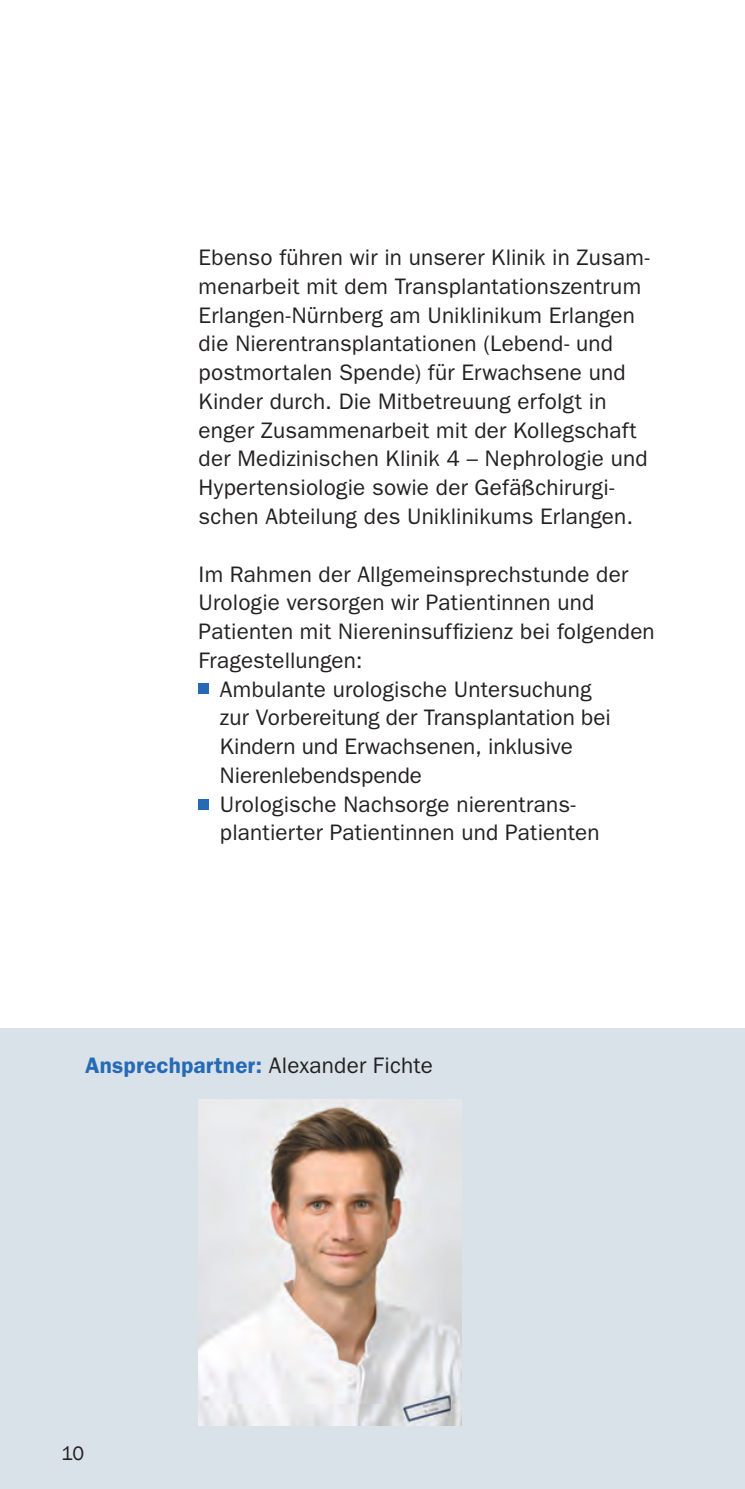
<style>
.page{position:relative;width:745px;height:1489px;background:#fff}
.page>*{position:absolute;margin:0;border:0;box-sizing:border-box;transform-origin:0 0}
.t1{font:22.5px/28.8px "Franklin Gothic LT";letter-spacing:.005em;color:#232021}
.t2{font:600 22.5px "Franklin Gothic LT";letter-spacing:.01em;color:#266ab6}
.t3{font:20px "Franklin Gothic";color:#232021}
.s1{font-weight:400;color:#232021}
</style>
<div class="page">
<div style="left:0;top:1028px;width:744px;height:460px;background:#d8e2e8"></div>
<img style="left:198px;top:1099px;width:263px;height:325px">
<div style="left:198px;top:684px;width:11px;height:10px;background:#266ab6"></div>
<div style="left:198px;top:799px;width:11px;height:10px;background:#266ab6"></div>
<p class="t1" style="left:198px;top:243px;width:452px">Ebenso führen wir in unserer Klinik in Zusam&shy;menarbeit mit dem Transplantationszentrum Erlangen-Nürnberg am Uniklinikum Erlangen die Nierentransplantationen (Lebend- und postmortalen Spende) für Erwachsene und Kinder durch. Die Mitbetreuung erfolgt in enger Zusammenarbeit mit der Kollegschaft der Medizinischen Klinik 4 – Nephrologie und Hypertensiologie sowie der Gefäßchirurgi&shy;schen Abteilung des Uniklinikums Erlangen.</p>
<p class="t1" style="left:198px;top:559px;width:431px">Im Rahmen der Allgemeinsprechstunde der</p>
<p class="t1" style="left:198px;top:588px;width:397px">Urologie versorgen wir Patientinnen und</p>
<p class="t1" style="left:198px;top:617px;width:457px">Patienten mit Niereninsuffizienz bei folgenden</p>
<p class="t1" style="left:198px;top:646px;width:165px">Fragestellungen:</p>
<p class="t1" style="left:220px;top:674px;width:373px">Ambulante urologische Untersuchung</p>
<p class="t1" style="left:220px;top:703px;width:392px">zur Vorbereitung der Transplantation bei</p>
<p class="t1" style="left:220px;top:732px;width:354px">Kindern und Erwachsenen, inklusive</p>
<p class="t1" style="left:220px;top:761px;width:203px">Nierenlebendspende</p>
<p class="t1" style="left:220px;top:789px;width:357px">Urologische Nachsorge nierentrans-</p>
<p class="t1" style="left:220px;top:818px;width:381px">plantierter Patientinnen und Patienten</p>
<p class="t2" style="left:85px;top:1052px;width:349px">Ansprechpartner: <span class="s1">Alexander Fichte</span></p>
<p class="t3" style="left:61px;top:1441px;width:24px">10</p>
</div>
